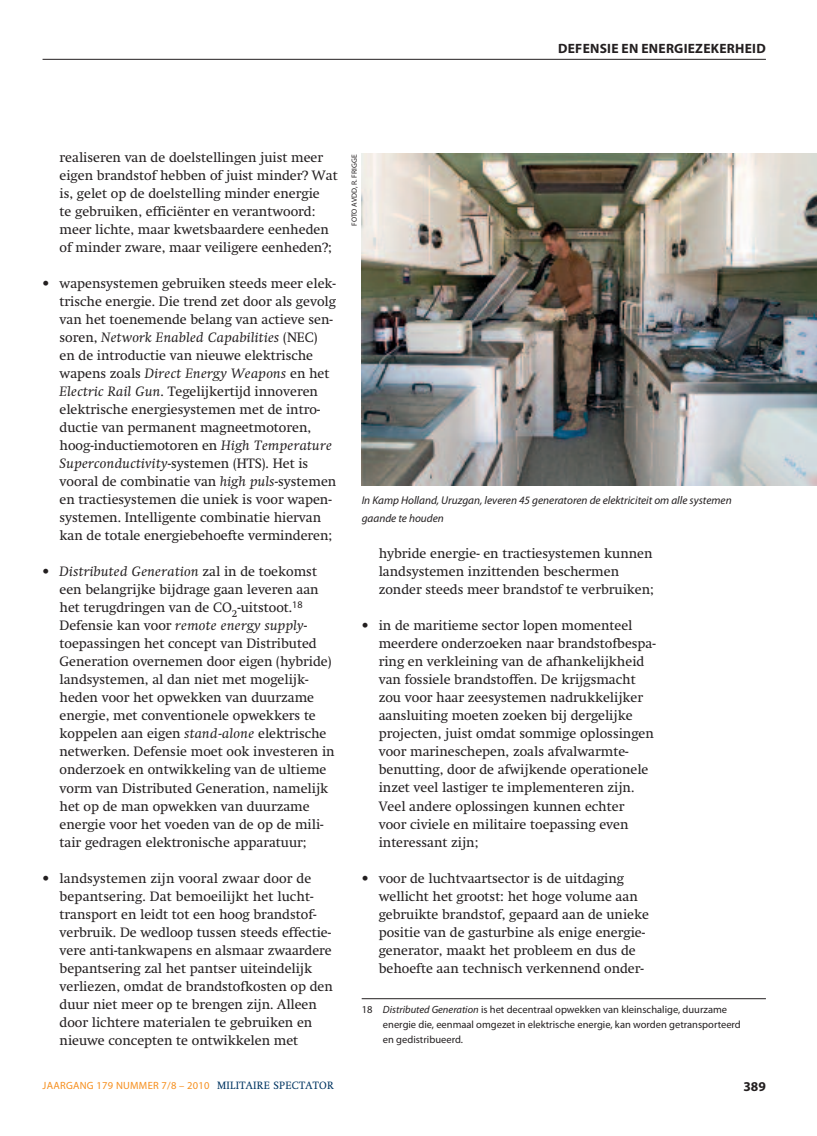
<style>
.page{position:relative;width:817px;height:1136px;background:#fff}
.page>*{position:absolute;margin:0;border:0;box-sizing:border-box;transform-origin:0 0}
.t1{font:13.5px/18px "Swift";color:#231f20}
.t2{font:700 13.5px "Myriad Pro";letter-spacing:.02em;color:#231f20}
.t3{font:italic 11.25px/18px "Myriad Pro";color:#231f20}
.t4{font:10.5px/15px "Myriad Pro";color:#231f20}
.t5{font:10.5px "Myriad Pro";letter-spacing:.025em;color:#f68f1e}
.t6{font:7.5px "Myriad Pro";letter-spacing:.02em;color:#231f20}
.s1{font-style:italic}
.s2{font-family:"Swift";color:#003562}
</style>
<div class="page">
<hr style="left:43px;top:59px;width:722px;height:1px;background:#231f20">
<hr style="left:361px;top:998px;width:404px;height:1px;background:#231f20">
<img style="left:361px;top:154px;width:455px;height:331px">
<p class="t2" style="left:558px;top:43px;width:209px">DEFENSIE EN ENERGIEZEKERHEID</p>
<p class="t1" style="left:60px;top:150px;width:279px">realiseren van de doelstellingen juist meer eigen brandstof hebben of juist minder? Wat is, gelet op de doelstelling minder energie<br>te gebruiken, efficiënter en verantwoord: meer lichte, maar kwetsbaardere eenheden of minder zware, maar veiligere eenheden?;</p>
<p class="t1" style="left:60px;top:276px;width:278px;text-indent:-17px">• wapensystemen gebruiken steeds meer elek&shy;trische energie. Die trend zet door als gevolg van het toenemende belang van actieve sen&shy;soren, <span class="s1">Network Enabled Capabilities</span> (NEC)<br>en de introductie van nieuwe elektrische wapens zoals <span class="s1">Direct Energy Weapons</span> en het <span class="s1">Electric Rail Gun</span>. Tegelijkertijd innoveren elektrische energiesystemen met de intro&shy;ductie van permanent magneetmotoren, hoog-inductiemotoren en <span class="s1">High Temperature Superconductivity</span>-systemen (HTS). Het is vooral de combinatie van <span class="s1">high puls</span>-systemen en tractiesystemen die uniek is voor wapen&shy;systemen. Intelligente combinatie hiervan kan de totale energiebehoefte verminderen;</p>
<p class="t1" style="left:60px;top:564px;width:276px;text-indent:-17px">• <span class="s1">Distributed Generation</span> zal in de toekomst een belangrijke bijdrage gaan leveren aan het terugdringen van de CO<sub>2</sub>-uitstoot.<sup>18<br></sup>Defensie kan voor <span class="s1">remote energy supply&shy;</span>toepassingen het concept van Distributed Generation overnemen door eigen (hybride) landsystemen, al dan niet met mogelijk&shy;heden voor het opwekken van duurzame energie, met conventionele opwekkers te koppelen aan eigen <span class="s1">stand-alone</span> elektrische netwerken. Defensie moet ook investeren in onderzoek en ontwikkeling van de ultieme vorm van Distributed Generation, namelijk het op de man opwekken van duurzame energie voor het voeden van de op de mili&shy;tair gedragen elektronische apparatuur;</p>
<p class="t1" style="left:60px;top:870px;width:275px;text-indent:-17px">• landsystemen zijn vooral zwaar door de bepantsering. Dat bemoeilijkt het lucht&shy;transport en leidt tot een hoog brandstof&shy;verbruik. De wedloop tussen steeds effectie&shy;vere anti-tankwapens en alsmaar zwaardere bepantsering zal het pantser uiteindelijk verliezen, omdat de brandstofkosten op den duur niet meer op te brengen zijn. Alleen door lichtere materialen te gebruiken en nieuwe concepten te ontwikkelen met</p>
<p class="t6" style="left:351px;top:226px;width:74px;rotate:-90deg">FOTO AVDD, R. FRIGGE</p>
<p class="t3" style="left:361px;top:492px;width:371px">In Kamp Holland, Uruzgan, leveren 45 generatoren de elektriciteit om alle systemen gaande te houden</p>
<p class="t1" style="left:378px;top:546px;width:277px">hybride energie- en tractiesystemen kunnen landsystemen inzittenden beschermen zonder steeds meer brandstof te verbruiken;</p>
<p class="t1" style="left:378px;top:618px;width:278px;text-indent:-17px">• in de maritieme sector lopen momenteel meerdere onderzoeken naar brandstofbespa&shy;ring en verkleining van de afhankelijkheid van fossiele brandstoffen. De krijgsmacht zou voor haar zeesystemen nadrukkelijker aansluiting moeten zoeken bij dergelijke projecten, juist omdat sommige oplossingen voor marineschepen, zoals afvalwarmte&shy;benutting, door de afwijkende operationele inzet veel lastiger te implementeren zijn.<br>Veel andere oplossingen kunnen echter<br>voor civiele en militaire toepassing even interessant zijn;</p>
<p class="t1" style="left:378px;top:870px;width:272px;text-indent:-17px">• voor de luchtvaartsector is de uitdaging wellicht het grootst: het hoge volume aan gebruikte brandstof, gepaard aan de unieke positie van de gasturbine als enige energie&shy;generator, maakt het probleem en dus de behoefte aan technisch verkennend onder-</p>
<p class="t4" style="left:383px;top:1003px;width:359px;text-indent:-21px">18 <span class="s1">Distributed Generation</span> is het decentraal opwekken van kleinschalige, duurzame energie die, eenmaal omgezet in elektrische energie, kan worden getransporteerd en gedistribueerd.</p>
<p class="t5" style="left:43px;top:1080px;width:292px">JAARGANG 179 NUMMER 7/8 – 2010 <span class="s2">MILITAIRE SPECTATOR</span></p>
<p class="t2" style="left:743px;top:1081px;width:24px">389</p>
</div>
